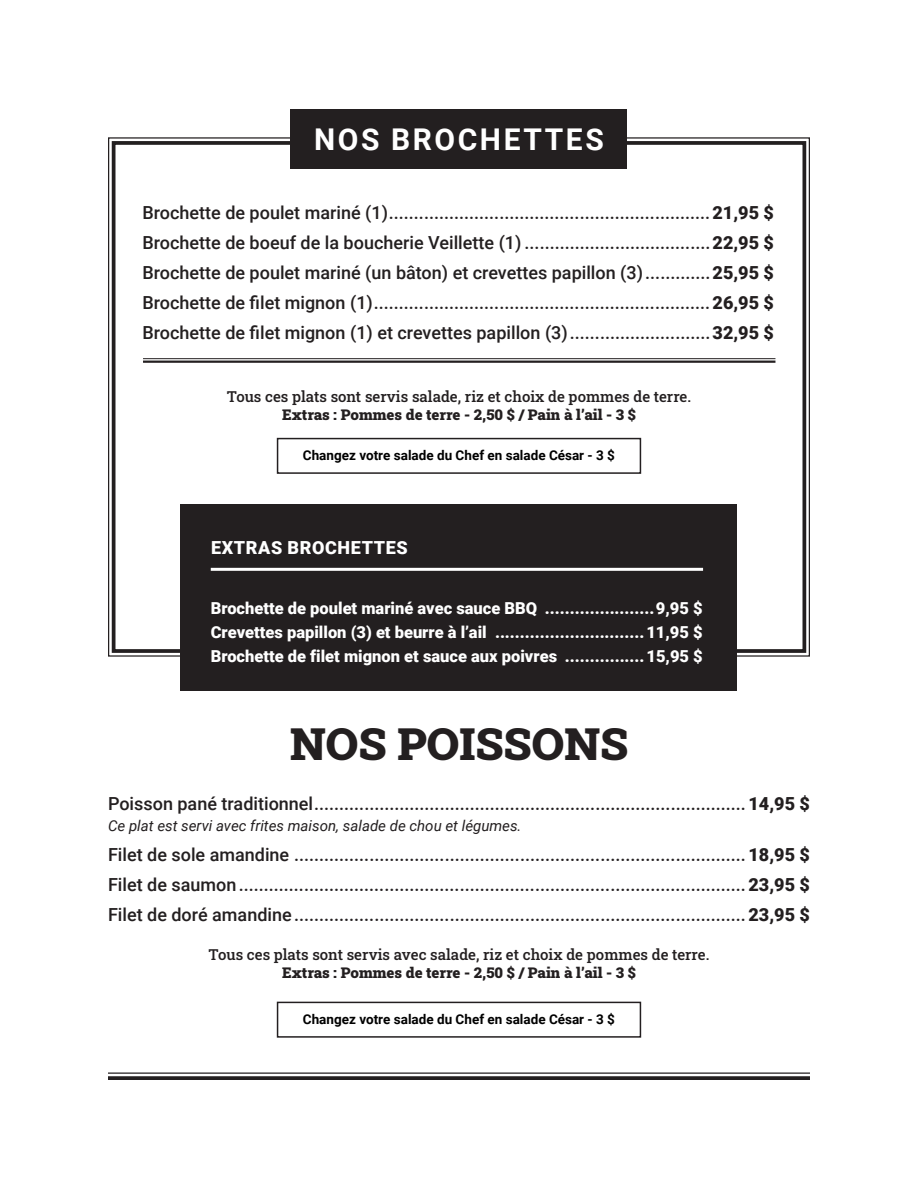
<style>
.page{position:relative;width:918px;height:1188px;background:#fff}
.page>*{position:absolute;margin:0;border:0;box-sizing:border-box;transform-origin:0 0}
.t1{font:900 45px "Roboto Slab";color:#231f20}
.t2{font:700 30px "Roboto";letter-spacing:.085em;color:#fff}
.t3{font:500 18px/30px "Roboto";color:#231f20;text-align:justify}
.t4{font:900 18px "Roboto";letter-spacing:.035em;color:#fff}
.t5{font:900 16.5px/24px "Roboto";color:#fff;text-align:justify}
.t6{font:500 15px "Roboto Slab";color:#231f20}
.t7{font:900 15px "Roboto Slab";color:#231f20}
.t8{font:italic 15px "Roboto";color:#231f20}
.t9{font:700 13.5px "Roboto";color:#000}
.s1{font-weight:900}
</style>
<div class="page">
<div style="left:277px;top:1002px;width:364px;height:36px;border:2px solid #231f20"></div>
<svg style="left:108px;top:137px;width:702px;height:520px"></svg>
<div style="left:112px;top:141px;width:694px;height:512px;border:4px solid #231f20"></div>
<div style="left:291px;top:109px;width:336px;height:60px;background:#231f20"></div>
<div style="left:181px;top:504px;width:556px;height:187px;background:#231f20"></div>
<hr style="left:211px;top:568px;width:492px;height:3px;background:#fff">
<hr style="left:108px;top:1073px;width:702px;height:1px;background:#231f20">
<svg style="left:108px;top:1076px;width:702px;height:4px;background:#302c2d"></svg>
<h2 class="t2" style="left:314px;top:118px;width:291px">NOS BROCHETTES</h2>
<p class="t3" style="left:143px;top:197px;width:633px">Brochette de poulet mariné (1)................................................................<span class="s1">21,95 $ </span>Brochette de boeuf de la boucherie Veillette (1) .....................................<span class="s1">22,95 $ </span>Brochette de poulet mariné (un bâton) et crevettes papillon (3).............<span class="s1">25,95 $ </span>Brochette de filet mignon (1)...................................................................<span class="s1">26,95 $ </span>Brochette de filet mignon (1) et crevettes papillon (3)............................<span class="s1">32,95 $</span></p>
<p class="t6" style="left:227px;top:386px;width:466px">Tous ces plats sont servis salade, riz et choix de pommes de terre.</p>
<p class="t7" style="left:282px;top:404px;width:355px">Extras : Pommes de terre - 2,50 $ / Pain à l’ail - 3 $</p>
<p class="t9" style="left:303px;top:446px;width:314px">Changez votre salade du Chef en salade César - 3 $</p>
<p class="t4" style="left:211px;top:535px;width:198px">EXTRAS BROCHETTES</p>
<p class="t5" style="left:211px;top:596px;width:494px">Brochette de poulet mariné avec sauce BBQ ......................9,95 $ Crevettes papillon (3) et beurre à l’ail ..............................11,95 $ Brochette de filet mignon et sauce aux poivres ................15,95 $</p>
<h1 class="t1" style="left:290px;top:713px;width:339px">NOS POISSONS</h1>
<p class="t3" style="left:108px;top:788px;width:703px">Poisson pané traditionnel......................................................................................<span class="s1">14,95 $</span></p>
<p class="t8" style="left:108px;top:815px;width:415px">Ce plat est servi avec frites maison, salade de chou et légumes.</p>
<p class="t3" style="left:108px;top:839px;width:703px">Filet de sole amandine ..........................................................................................<span class="s1">18,95 $ </span>Filet de saumon..................................................................................................... <span class="s1">23,95 $ </span>Filet de doré amandine..........................................................................................<span class="s1">23,95 $</span></p>
<p class="t6" style="left:209px;top:944px;width:502px">Tous ces plats sont servis avec salade, riz et choix de pommes de terre.</p>
<p class="t7" style="left:282px;top:962px;width:355px">Extras : Pommes de terre - 2,50 $ / Pain à l’ail - 3 $</p>
<p class="t9" style="left:303px;top:1009px;width:314px">Changez votre salade du Chef en salade César - 3 $</p>
</div>
